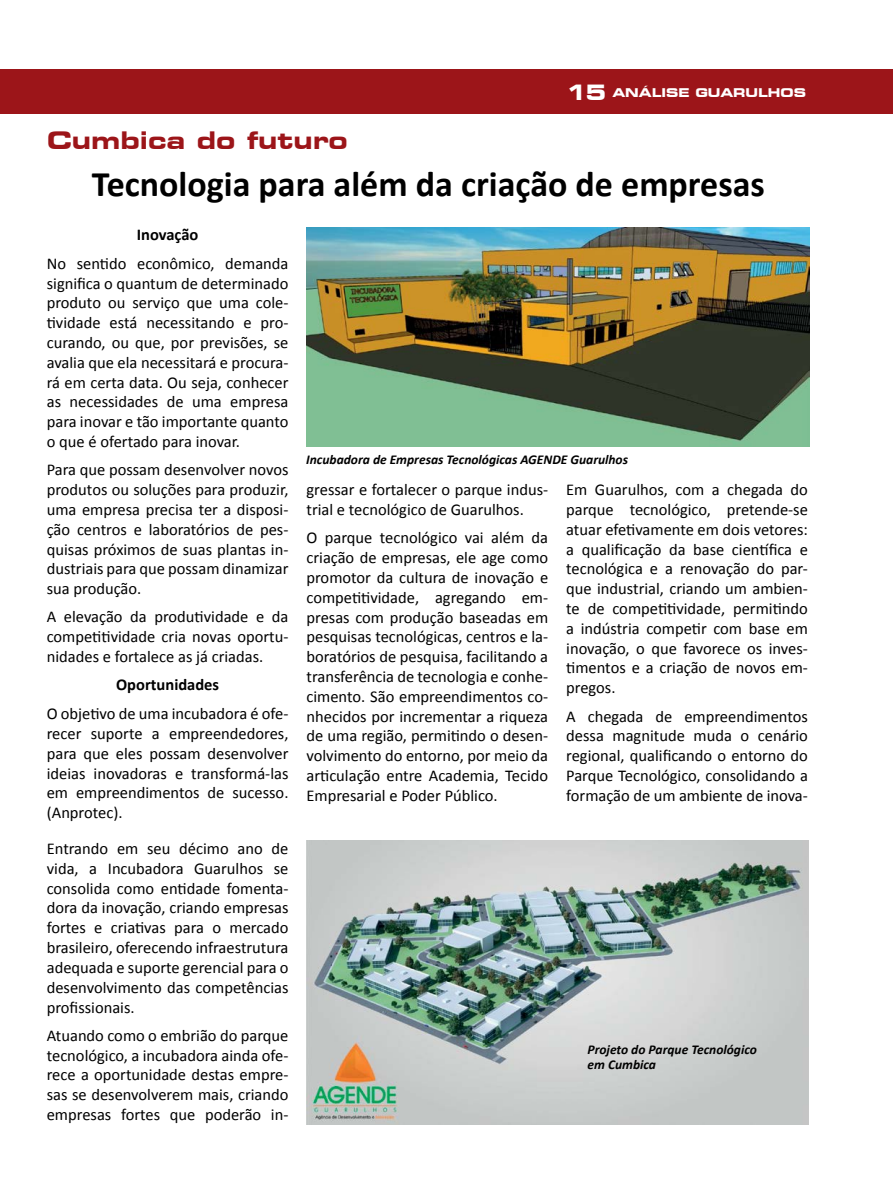
<style>
.page{position:relative;width:893px;height:1191px;background:#fff}
.page>*{position:absolute;margin:0;border:0;box-sizing:border-box;transform-origin:0 0}
.t1{font:700 36px "Calibri";color:#000}
.t2{font:700 expanded 24px "Square 721 BT";color:#9c1519}
.t3{font:16.5px/19.8px "Calibri";color:#000;text-align:justify}
.t4{font:700 16.5px "Calibri";color:#000}
.t5{font:italic 700 13.5px/15px "Calibri";color:#000}
.t6{font:700 expanded 12px "Square 721 BT";color:#fff}
.s1{font-size:21px}
</style>
<div class="page">
<div style="left:0;top:69px;width:893px;height:44px;background:#9c1519"></div>
<img style="left:306px;top:841px;width:502px;height:283px">
<img style="left:306px;top:227px;width:503px;height:220px">
<p class="t6" style="left:566px;top:85px;width:241px"><span class="s1">15</span> ANÁLISE GUARULHOS</p>
<h2 class="t2" style="left:47px;top:126px;width:302px">Cumbica do futuro</h2>
<h1 class="t1" style="left:92px;top:161px;width:674px">Tecnologia para além da criação de empresas</h1>
<p class="t4" style="left:137px;top:224px;width:63px">Inovação</p>
<p class="t3" style="left:47px;top:253px;width:243px">No sentido econômico, demanda significa o quantum de determinado produto ou serviço que uma cole&shy;tividade está necessitando e pro&shy;curando, ou que, por previsões, se avalia que ela necessitará e procura&shy;rá em certa data. Ou seja, conhecer as necessidades de uma empresa para inovar e tão importante quanto o que é ofertado para inovar.</p>
<p class="t3" style="left:47px;top:460px;width:243px">Para que possam desenvolver novos produtos ou soluções para produzir, uma empresa precisa ter a disposi&shy;ção centros e laboratórios de pes&shy;quisas próximos de suas plantas in&shy;dustriais para que possam dinamizar sua produção.</p>
<p class="t3" style="left:47px;top:607px;width:243px">A elevação da produtividade e da competitividade cria novas oportu&shy;nidades e fortalece as já criadas.</p>
<p class="t4" style="left:116px;top:674px;width:105px">Oportunidades</p>
<p class="t3" style="left:47px;top:704px;width:243px">O objetivo de uma incubadora é ofe&shy;recer suporte a empreendedores, para que eles possam desenvolver ideias inovadoras e transformá-las em empreendimentos de sucesso. (Anprotec).</p>
<p class="t5" style="left:306px;top:452px;width:323px">Incubadora de Empresas Tecnológicas AGENDE Guarulhos</p>
<p class="t3" style="left:306px;top:480px;width:243px">gressar e fortalecer o parque indus&shy;trial e tecnológico de Guarulhos.</p>
<p class="t3" style="left:306px;top:528px;width:243px">O parque tecnológico vai além da criação de empresas, ele age como promotor da cultura de inovação e competitividade, agregando em&shy;presas com produção baseadas em pesquisas tecnológicas, centros e la&shy;boratórios de pesquisa, facilitando a transferência de tecnologia e conhe&shy;cimento. São empreendimentos co&shy;nhecidos por incrementar a riqueza de uma região, permitindo o desen&shy;volvimento do entorno, por meio da articulação entre Academia, Tecido Empresarial e Poder Público.</p>
<p class="t3" style="left:566px;top:480px;width:243px">Em Guarulhos, com a chegada do parque tecnológico, pretende-se atuar efetivamente em dois vetores: a qualificação da base científica e tecnológica e a renovação do par&shy;que industrial, criando um ambien&shy;te de competitividade, permitindo a indústria competir com base em inovação, o que favorece os inves&shy;timentos e a criação de novos em&shy;pregos.</p>
<p class="t3" style="left:566px;top:706px;width:243px">A chegada de empreendimentos dessa magnitude muda o cenário regional, qualificando o entorno do Parque Tecnológico, consolidando a formação de um ambiente de inova-</p>
<p class="t3" style="left:47px;top:838px;width:243px">Entrando em seu décimo ano de vida, a Incubadora Guarulhos se consolida como entidade fomenta&shy;dora da inovação, criando empresas fortes e criativas para o mercado brasileiro, oferecendo infraestrutura adequada e suporte gerencial para o desenvolvimento das competências profissionais.</p>
<p class="t3" style="left:47px;top:1025px;width:243px">Atuando como o embrião do parque tecnológico, a incubadora ainda ofe&shy;rece a oportunidade destas empre&shy;sas se desenvolverem mais, criando empresas fortes que poderão in-</p>
<p class="t5" style="left:588px;top:1041px;width:171px">Projeto do Parque Tecnológico em Cumbica</p>
</div>
